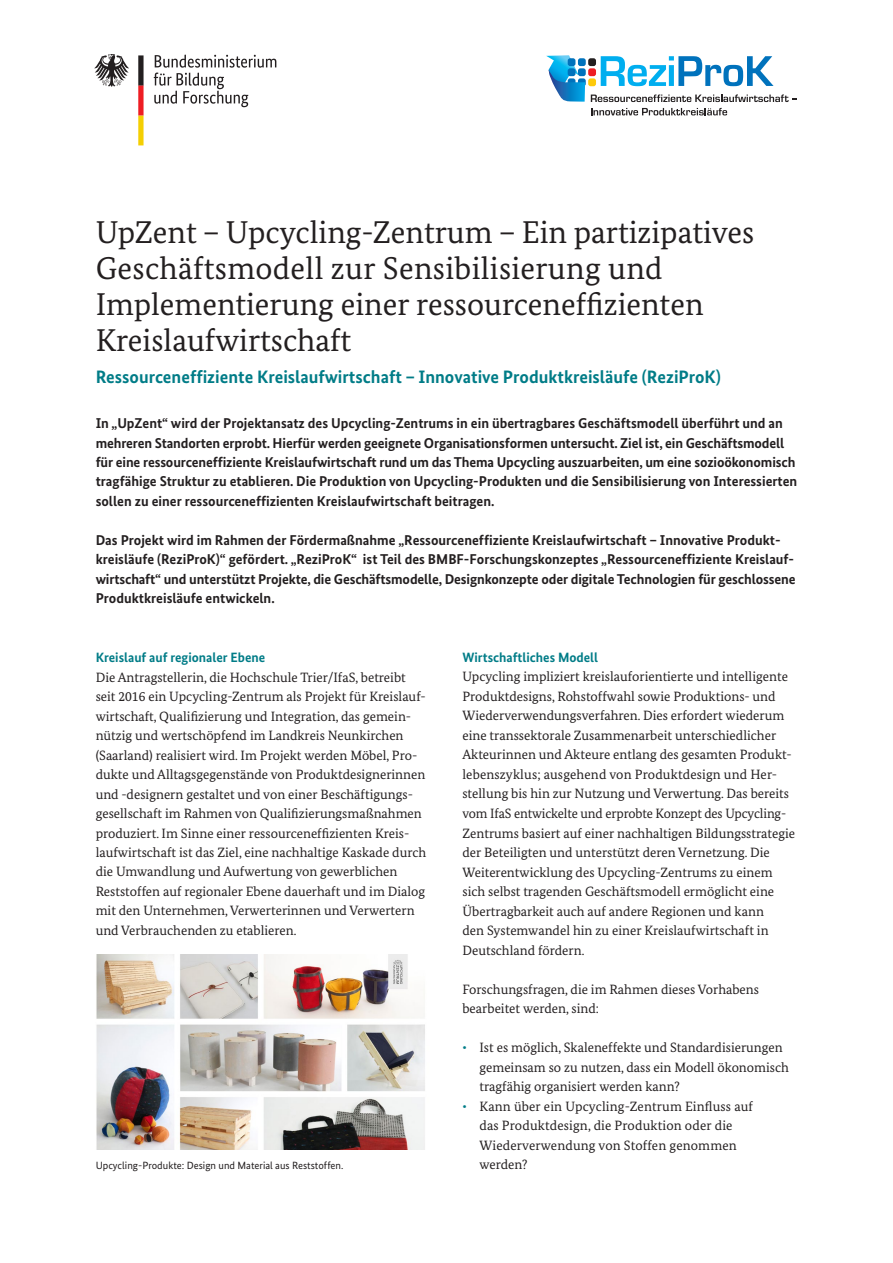
<style>
.page{position:relative;width:893px;height:1263px;background:#fff}
.page>*{position:absolute;margin:0;border:0;box-sizing:border-box;transform-origin:0 0}
.t1{font:31.5px/36px "Bundes Serif";color:#231f20}
.t2{font:700 18px "Bundes Sans";color:#007c87}
.t3{font:700 14.25px/19.5px "Bundes Sans";color:#231f20}
.t4{font:13.5px/19.5px "Bundes Serif";color:#231f20}
.t5{font:700 13.5px "Bundes Sans";color:#007c87}
.t6{font:10.5px "Bundes Sans";color:#231f20}
.s1{color:#007c87}
</style>
<div class="page">
<img style="left:96px;top:954px;width:329px;height:195px">
<svg style="left:601px;top:56px;width:172px;height:30px"></svg>
<div style="left:588px;top:58px;width:8px;height:8px;background:#231f20;border-radius:2px"></div>
<div style="left:588px;top:68px;width:8px;height:8px;background:#ee1d23;border-radius:2px"></div>
<div style="left:588px;top:78px;width:8px;height:8px;background:#feca0a;border-radius:2px"></div>
<svg style="left:546px;top:55px;width:39px;height:47px"></svg>
<svg style="left:591px;top:94px;width:206px;height:8px"></svg>
<svg style="left:591px;top:108px;width:136px;height:7px"></svg>
<svg style="left:154px;top:55px;width:122px;height:52px"></svg>
<svg style="left:94px;top:54px;width:35px;height:33px"></svg>
<svg style="left:138px;top:55px;width:6px;height:90px"></svg>
<h1 class="t1" style="left:96px;top:214px;width:660px">UpZent – Upcycling-Zentrum – Ein partizipatives Geschäftsmodell zur Sensibilisierung und Implementierung einer ressourceneffizienten Kreislaufwirtschaft</h1>
<h2 class="t2" style="left:96px;top:366px;width:627px">Ressourceneffiziente Kreislaufwirtschaft – Innovative Produktkreisläufe (ReziProK)</h2>
<p class="t3" style="left:96px;top:413px;width:703px">In „UpZent“ wird der Projektansatz des Upcycling-Zentrums in ein übertragbares Geschäftsmodell überführt und an mehreren Standorten erprobt. Hierfür werden geeignete Organisationsformen untersucht. Ziel ist, ein Geschäftsmodell für eine ressourceneffiziente Kreislaufwirtschaft rund um das Thema Upcycling auszuarbeiten, um eine sozioökonomisch tragfähige Struktur zu etablieren. Die Produktion von Upcycling-Produkten und die Sensibilisierung von Interessierten sollen zu einer ressourceneffizienten Kreislaufwirtschaft beitragen.</p>
<p class="t3" style="left:96px;top:530px;width:701px">Das Projekt wird im Rahmen der Fördermaßnahme „Ressourceneffiziente Kreislaufwirtschaft – Innovative Produkt&shy;kreisläufe (ReziProK)“ gefördert. „ReziProK“ ist Teil des BMBF-Forschungskonzeptes „Ressourceneffiziente Kreislauf&shy;wirtschaft“ und unterstützt Projekte, die Geschäftsmodelle, Designkonzepte oder digitale Technologien für geschlossene Produktkreisläufe entwickeln.</p>
<p class="t5" style="left:96px;top:649px;width:171px">Kreislauf auf regionaler Ebene</p>
<p class="t4" style="left:96px;top:667px;width:332px">Die Antragstellerin, die Hochschule Trier/IfaS, betreibt seit 2016 ein Upcycling-Zentrum als Projekt für Kreislauf&shy;wirtschaft, Qualifizierung und Integration, das gemein&shy;nützig und wertschöpfend im Landkreis Neunkirchen (Saarland) realisiert wird. Im Projekt werden Möbel, Pro&shy;dukte und Alltagsgegenstände von Produktdesignerinnen und -designern gestaltet und von einer Beschäftigungs&shy;gesellschaft im Rahmen von Qualifizierungsmaßnahmen produziert. Im Sinne einer ressourceneffizienten Kreis&shy;laufwirtschaft ist das Ziel, eine nachhaltige Kaskade durch die Umwandlung und Aufwertung von gewerblichen Reststoffen auf regionaler Ebene dauerhaft und im Dialog mit den Unternehmen, Verwerterinnen und Verwertern und Verbrauchenden zu etablieren.</p>
<p class="t5" style="left:462px;top:649px;width:137px">Wirtschaftliches Modell</p>
<p class="t4" style="left:462px;top:667px;width:334px">Upcycling impliziert kreislauforientierte und intelligente Produktdesigns, Rohstoffwahl sowie Produktions- und Wiederverwendungsverfahren. Dies erfordert wiederum eine transsektorale Zusammenarbeit unterschiedlicher Akteurinnen und Akteure entlang des gesamten Produkt&shy;lebenszyklus; ausgehend von Produktdesign und Her&shy;stellung bis hin zur Nutzung und Verwertung. Das bereits vom IfaS entwickelte und erprobte Konzept des Upcycling-Zentrums basiert auf einer nachhaltigen Bildungsstrategie der Beteiligten und unterstützt deren Vernetzung. Die Weiterentwicklung des Upcycling-Zentrums zu einem sich selbst tragenden Geschäftsmodell ermöglicht eine Übertragbarkeit auch auf andere Regionen und kann<br>den Systemwandel hin zu einer Kreislaufwirtschaft in Deutschland fördern.</p>
<p class="t4" style="left:462px;top:979px;width:298px">Forschungsfragen, die im Rahmen dieses Vorhabens bearbeitet werden, sind:</p>
<p class="t4" style="left:479px;top:1037px;width:311px;text-indent:-17px"><span class="s1">•</span> Ist es möglich, Skaleneffekte und Standardisierungen gemeinsam so zu nutzen, dass ein Modell ökonomisch tragfähig organisiert werden kann?</p>
<p class="t4" style="left:462px;top:1096px;width:292px;text-align:center"><span class="s1">•</span> Kann über ein Upcycling-Zentrum Einfluss auf das Produktdesign, die Produktion oder die<br>Wiederverwendung von Stoffen genommen</p>
<p class="t6" style="left:96px;top:1159px;width:249px">Upcycling-Produkte: Design und Material aus Reststoffen.</p>
<p class="t4" style="left:479px;top:1154px;width:50px">werden?</p>
</div>
